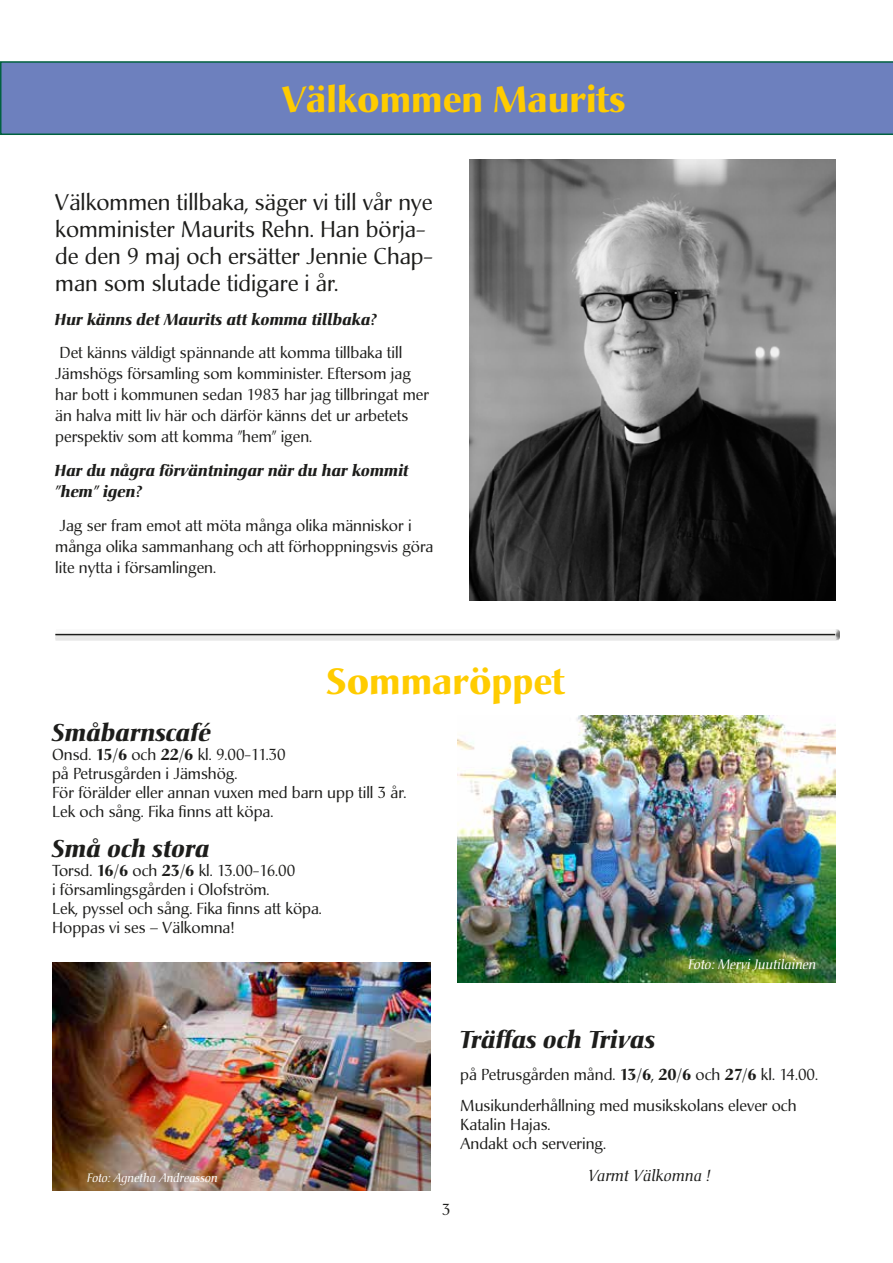
<style>
.page{position:relative;width:893px;height:1263px;background:#fff}
.page>*{position:absolute;margin:0;border:0;box-sizing:border-box;transform-origin:0 0}
.t1{font:700 36px "Christiana";color:#fc0}
.t2{font:italic 700 24px "Christiana";color:#1d1d1b}
.t3{font:22.5px/27px "Christiana";color:#1d1d1b}
.t4{font:15.75px/18.9px "Christiana";color:#1d1d1b}
.t5{font:italic 700 15.75px/21px "Christiana";color:#1d1d1b}
.t6{font:italic 15.75px "Christiana";color:#1d1d1b}
.t7{font:italic 13.5px "Christiana";color:#fff}
.t8{font:italic 12px "Christiana";color:#fff}
.s1{font-weight:700}
</style>
<div class="page">
<div style="left:0;top:61px;width:893px;height:74px;background:#6d80be"></div>
<img style="left:469px;top:160px;width:366px;height:441px">
<img style="left:457px;top:716px;width:378px;height:267px">
<img style="left:52px;top:963px;width:378px;height:228px">
<div style="left:55px;top:629px;width:785px;height:12px;background:#1d1d1b;opacity:.75"></div>
<h1 class="t1" style="left:281px;top:76px;width:346px">Välkommen Maurits</h1>
<h3 class="t3" style="left:55px;top:189px;width:379px">Välkommen tillbaka, säger vi till vår nye komminister Maurits Rehn. Han börja&shy;de den 9 maj och ersätter Jennie Chap&shy;man som slutade tidigare i år.</h3>
<p class="t5" style="left:55px;top:309px;width:323px">Hur känns det Maurits att komma tillbaka?</p>
<p class="t4" style="left:55px;top:342px;width:375px;line-height:21px">Det känns väldigt spännande att komma tillbaka till Jämshögs församling som komminister. Eftersom jag har bott i kommunen sedan 1983 har jag tillbringat mer än halva mitt liv här och därför känns det ur arbetets perspektiv som att komma ”hem” igen.</p>
<p class="t5" style="left:55px;top:460px;width:355px">Har du några förväntningar när du har kommit ”hem” igen?</p>
<p class="t4" style="left:55px;top:515px;width:380px;line-height:21px">Jag ser fram emot att möta många olika människor i många olika sammanhang och att förhoppningsvis göra lite nytta i församlingen.</p>
<h1 class="t1" style="left:326px;top:659px;width:241px">Sommaröppet</h1>
<h2 class="t2" style="left:52px;top:718px;width:161px">Småbarnscafé</h2>
<p class="t4" style="left:52px;top:745px;width:356px">Onsd. <span class="s1">15/6</span> och <span class="s1">22/6</span> kl. 9.00-11.30<br>på Petrusgården i Jämshög.<br>För förälder eller annan vuxen med barn upp till 3 år.<br>Lek och sång. Fika finns att köpa.</p>
<h2 class="t2" style="left:52px;top:834px;width:160px">Små och stora</h2>
<p class="t4" style="left:52px;top:861px;width:271px">Torsd. <span class="s1">16/6</span> och <span class="s1">23/6</span> kl. 13.00-16.00<br>i församlingsgården i Olofström.<br>Lek, pyssel och sång. Fika finns att köpa.<br>Hoppas vi ses – Välkomna!</p>
<p class="t7" style="left:689px;top:956px;width:129px">Foto: Mervi Juutilainen</p>
<h2 class="t2" style="left:460px;top:1025px;width:197px">Träffas och Trivas</h2>
<p class="t4" style="left:460px;top:1059px;width:359px;line-height:31.7px">på Petrusgården månd. <span class="s1">13/6</span>, <span class="s1">20/6</span> och <span class="s1">27/6</span> kl. 14.00.<br>Musikunderhållning med musikskolans elever och</p>
<p class="t4" style="left:460px;top:1115px;width:147px">Katalin Hajas.<br>Andakt och servering.</p>
<p class="t8" style="left:88px;top:1170px;width:132px">Foto: Agnetha Andreasson</p>
<p class="t6" style="left:589px;top:1166px;width:123px">Varmt Välkomna !</p>
<p class="t4" style="left:442px;top:1200px;width:10px">3</p>
</div>
